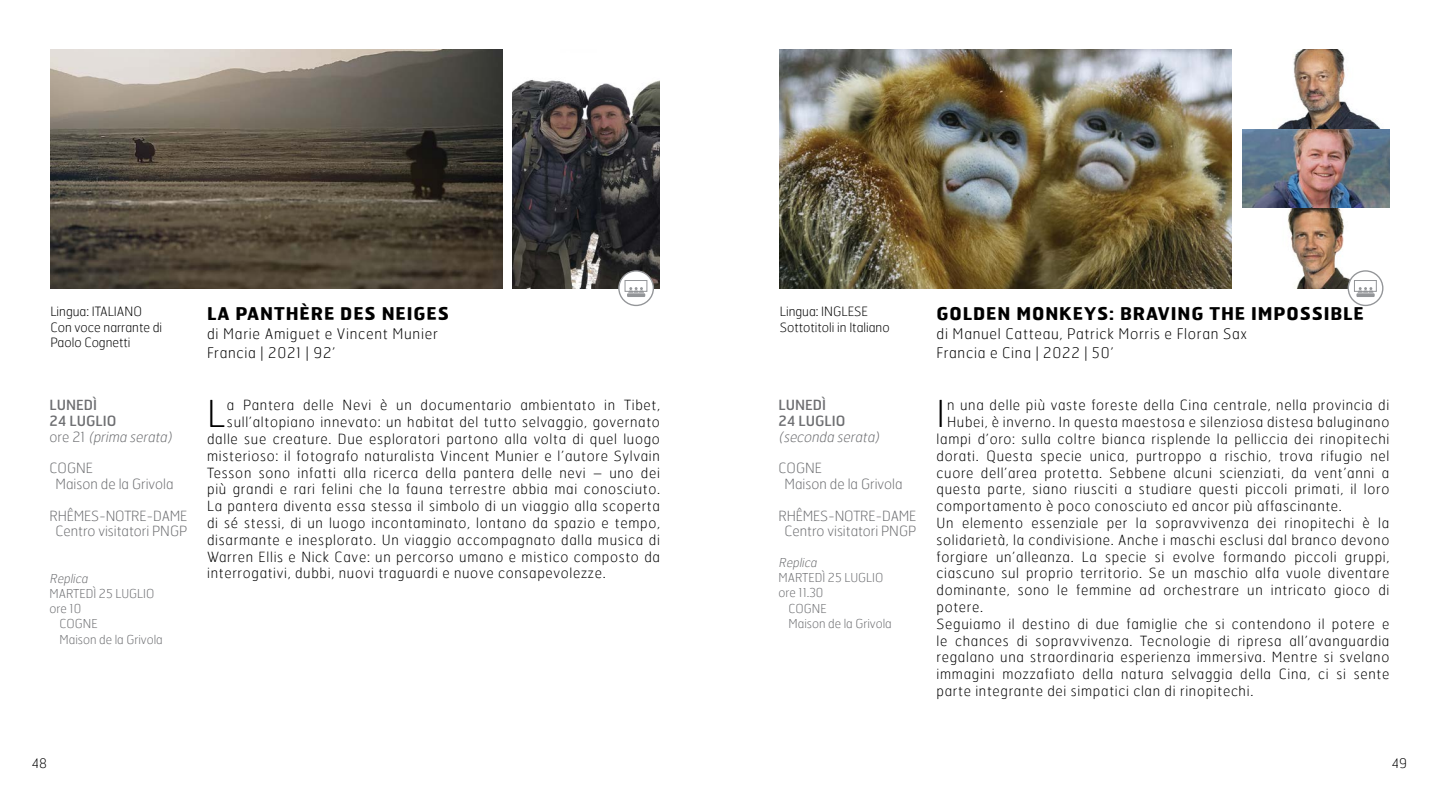
<style>
.page{position:relative;width:1439px;height:794px;background:#fff}
.page>*{position:absolute;margin:0;border:0;box-sizing:border-box;transform-origin:0 0}
.t1{font:100 36.93px "Hermes";color:#000}
.t2{font:700 17.5px "Hermes";letter-spacing:.05em;color:#000}
.t3{font:100 14.53px/19.2px "Hermes";letter-spacing:.05em;color:#000}
.t4{font:100 14px "Hermes";letter-spacing:.05em;color:#000}
.t5{font:100 14px/15.8px "Hermes";color:#6d6e71}
.t6{font:14px/15.8px "Hermes";color:#6d6e71}
.t7{font:italic 100 14px "Hermes";color:#6d6e71}
.t8{font:100 13.12px "Hermes";color:#000}
.t9{font:100 12.78px/15.8px "Hermes";color:#000}
.t10{font:100 12.25px "Hermes";color:#6d6e71}
.t11{font:italic 100 12.25px "Hermes";color:#6d6e71}
.s1{font-weight:100}
.s2{font-weight:100;font-style:italic}
</style>
<div class="page">
<img style="left:1277px;top:50px;width:104px;height:79px">
<img style="left:1242px;top:129px;width:147px;height:80px">
<img style="left:1288px;top:209px;width:96px;height:79px">
<img style="left:50px;top:50px;width:452px;height:238px">
<img style="left:512px;top:79px;width:147px;height:209px">
<div style="left:619px;top:271px;width:34px;height:34px;background:#fff;border-radius:50%"></div>
<div style="left:618px;top:270px;width:36px;height:36px;border:1px solid #939598;border-radius:50%"></div>
<svg style="left:627px;top:293px;width:18px;height:4px"></svg>
<svg style="left:628px;top:287px;width:16px;height:6px"></svg>
<div style="left:625px;top:280px;width:22px;height:12px;border:1px solid #939598"></div>
<img style="left:780px;top:50px;width:451px;height:238px">
<div style="left:1348px;top:271px;width:34px;height:34px;background:#fff;border-radius:50%"></div>
<div style="left:1347px;top:270px;width:36px;height:36px;border:1px solid #939598;border-radius:50%"></div>
<svg style="left:1356px;top:293px;width:18px;height:4px"></svg>
<svg style="left:1357px;top:287px;width:16px;height:6px"></svg>
<div style="left:1354px;top:280px;width:22px;height:12px;border:1px solid #939598"></div>
<p class="t9" style="left:50px;top:303px;width:113px">Lingua: ITALIANO<br>Con voce narrante di<br>Paolo Cognetti</p>
<p class="t6" style="left:50px;top:397px;width:127px">LUNEDÌ<br>24 LUGLIO<br><span class="s1">o r e 2 1</span> <span class="s2">(prima serata)</span></p>
<p class="t5" style="left:56px;top:460px;width:119px;text-indent:-6px">COGNE<br>Maison de la Grivola</p>
<p class="t5" style="left:50px;top:507px;width:139px;text-align:center">RHÊMES-NOTRE-DAME<br>Centro visitatori PNGP</p>
<p class="t11" style="left:50px;top:570px;width:42px">Replica</p>
<p class="t10" style="left:50px;top:585px;width:106px">MARTEDÌ 25 LUGLIO</p>
<p class="t10" style="left:50px;top:600px;width:33px">ore 10</p>
<p class="t10" style="left:60px;top:616px;width:40px">COGNE</p>
<p class="t10" style="left:60px;top:632px;width:105px">Maison de la Grivola</p>
<p class="t2" style="left:207px;top:302px;width:243px">LA PANTHÈRE DES NEIGES</p>
<p class="t3" style="left:207px;top:324px;width:232px">di Marie Amiguet e Vincent Munier<br>Francia | 2021 | 92’</p>
<h1 class="t1" style="left:207px;top:390px;width:19px">L</h1>
<p class="t4" style="left:227px;top:396px;width:434px">a Pantera delle Nevi è un documentario ambientato in Tibet,</p>
<p class="t4" style="left:227px;top:413px;width:434px">sull’altopiano innevato: un habitat del tutto selvaggio, governato</p>
<p class="t4" style="left:207px;top:430px;width:454px">dalle sue creature. Due esploratori partono alla volta di quel luogo</p>
<p class="t4" style="left:207px;top:447px;width:454px">misterioso: il fotografo naturalista Vincent Munier e l’autore Sylvain</p>
<p class="t4" style="left:207px;top:464px;width:454px">Tesson sono infatti alla ricerca della pantera delle nevi – uno dei</p>
<p class="t4" style="left:207px;top:480px;width:454px">più grandi e rari felini che la fauna terrestre abbia mai conosciuto.</p>
<p class="t4" style="left:207px;top:497px;width:454px">La pantera diventa essa stessa il simbolo di un viaggio alla scoperta</p>
<p class="t4" style="left:207px;top:514px;width:454px">di sé stessi, di un luogo incontaminato, lontano da spazio e tempo,</p>
<p class="t4" style="left:207px;top:531px;width:454px">disarmante e inesplorato. Un viaggio accompagnato dalla musica di</p>
<p class="t4" style="left:207px;top:548px;width:454px">Warren Ellis e Nick Cave: un percorso umano e mistico composto da</p>
<p class="t4" style="left:207px;top:564px;width:400px">interrogativi, dubbi, nuovi traguardi e nuove consapevolezze.</p>
<p class="t9" style="left:780px;top:303px;width:111px">Lingua: INGLESE<br>Sottotitoli in Italiano</p>
<p class="t6" style="left:778px;top:397px;width:68px">LUNEDÌ<br>24 LUGLIO</p>
<p class="t7" style="left:778px;top:428px;width:105px">(seconda serata)</p>
<p class="t5" style="left:784px;top:460px;width:119px;text-indent:-6px">COGNE<br>Maison de la Grivola</p>
<p class="t5" style="left:778px;top:507px;width:139px;text-align:center">RHÊMES-NOTRE-DAME<br>Centro visitatori PNGP</p>
<p class="t11" style="left:778px;top:555px;width:42px">Replica</p>
<p class="t10" style="left:778px;top:570px;width:106px">MARTEDÌ 25 LUGLIO</p>
<p class="t10" style="left:778px;top:584px;width:46px">ore 11.30</p>
<p class="t10" style="left:788px;top:600px;width:40px">COGNE</p>
<p class="t10" style="left:788px;top:616px;width:105px">Maison de la Grivola</p>
<p class="t2" style="left:936px;top:302px;width:429px">GOLDEN MONKEYS: BRAVING THE IMPOSSIBLE</p>
<p class="t3" style="left:936px;top:324px;width:311px">di Manuel Catteau, Patrick Morris e Floran Sax<br>Francia e Cina | 2022 | 50’</p>
<h1 class="t1" style="left:936px;top:390px;width:10px">I</h1>
<p class="t4" style="left:947px;top:396px;width:444px">n una delle più vaste foreste della Cina centrale, nella provincia di</p>
<p class="t4" style="left:947px;top:413px;width:444px">Hubei, è inverno. In questa maestosa e silenziosa distesa baluginano</p>
<p class="t4" style="left:936px;top:430px;width:454px">lampi d’oro: sulla coltre bianca risplende la pelliccia dei rinopitechi</p>
<p class="t4" style="left:936px;top:447px;width:454px">dorati. Questa specie unica, purtroppo a rischio, trova rifugio nel</p>
<p class="t4" style="left:936px;top:464px;width:454px">cuore dell’area protetta. Sebbene alcuni scienziati, da vent’anni a</p>
<p class="t4" style="left:936px;top:480px;width:454px">questa parte, siano riusciti a studiare questi piccoli primati, il loro</p>
<p class="t4" style="left:936px;top:497px;width:407px">comportamento è poco conosciuto ed ancor più affascinante.</p>
<p class="t4" style="left:936px;top:514px;width:454px">Un elemento essenziale per la sopravvivenza dei rinopitechi è la</p>
<p class="t4" style="left:936px;top:531px;width:454px">solidarietà, la condivisione. Anche i maschi esclusi dal branco devono</p>
<p class="t4" style="left:936px;top:548px;width:454px">forgiare un’alleanza. La specie si evolve formando piccoli gruppi,</p>
<p class="t4" style="left:936px;top:564px;width:454px">ciascuno sul proprio territorio. Se un maschio alfa vuole diventare</p>
<p class="t4" style="left:936px;top:581px;width:454px">dominante, sono le femmine ad orchestrare un intricato gioco di</p>
<p class="t4" style="left:936px;top:598px;width:48px">potere.</p>
<p class="t4" style="left:936px;top:615px;width:454px">Seguiamo il destino di due famiglie che si contendono il potere e</p>
<p class="t4" style="left:936px;top:632px;width:454px">le chances di sopravvivenza. Tecnologie di ripresa all’avanguardia</p>
<p class="t4" style="left:936px;top:648px;width:454px">regalano una straordinaria esperienza immersiva. Mentre si svelano</p>
<p class="t4" style="left:936px;top:665px;width:454px">immagini mozzafiato della natura selvaggia della Cina, ci si sente</p>
<p class="t4" style="left:936px;top:682px;width:318px">parte integrante dei simpatici clan di rinopitechi.</p>
<p class="t8" style="left:32px;top:754px;width:17px">48</p>
<p class="t8" style="left:1391px;top:754px;width:17px">49</p>
</div>
